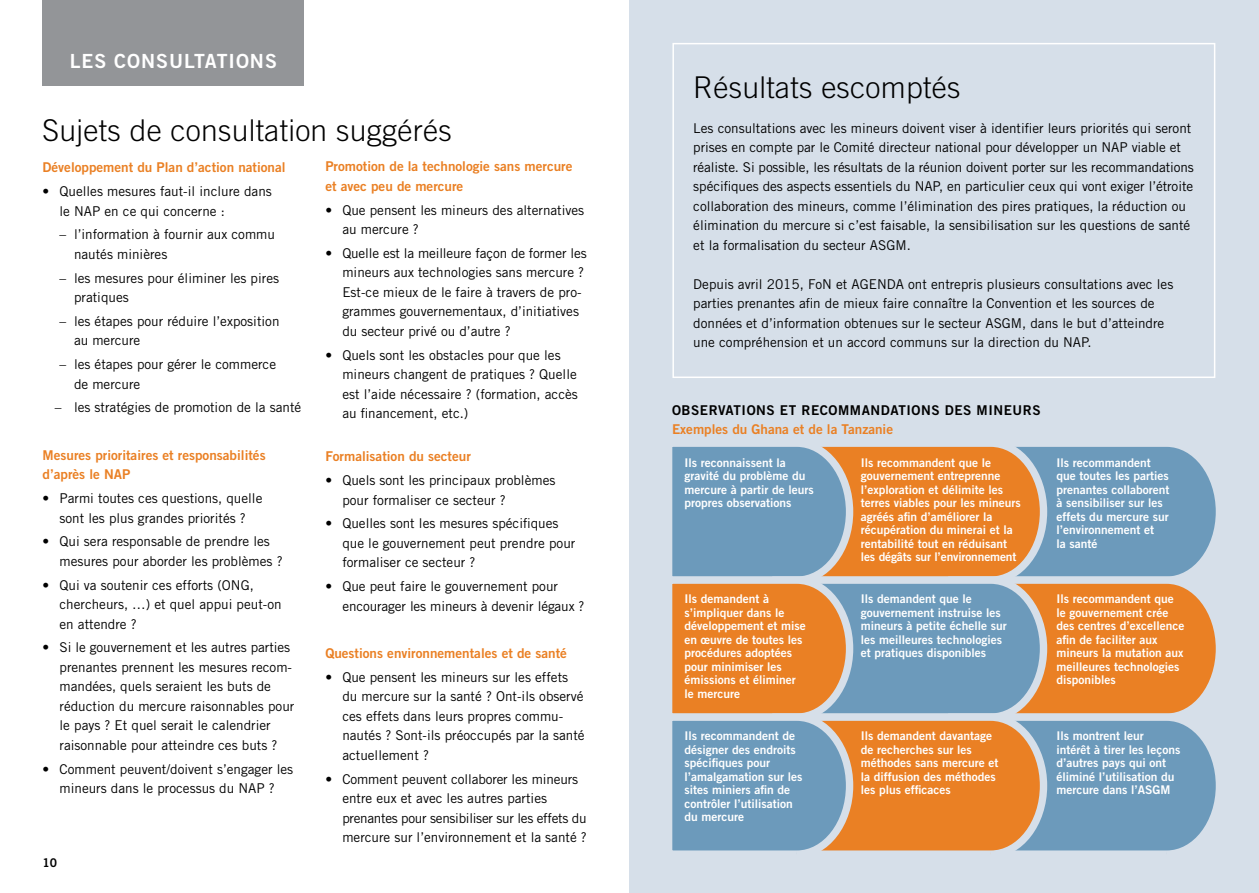
<style>
.page{position:relative;width:1259px;height:893px;background:#fff}
.page>*{position:absolute;margin:0;border:0;box-sizing:border-box;transform-origin:0 0}
.t1{font:300 30px "Trade Gothic LT Std";letter-spacing:.01em;color:#000}
.t2{font:19.5px "Trade Gothic LT Std Bd 2";letter-spacing:.05em;color:#fff}
.t3{font:13.5px/19.5px "Trade Gothic LT Std";color:#000}
.t4{font:13.5px/19.5px "Trade Gothic LT Std Bd 2";color:#ea8024}
.t5{font:13.5px "Trade Gothic LT Std Bd 2";letter-spacing:.04em;color:#000}
.t6{font:12px/13.5px "Trade Gothic LT Std Bd 2";color:#fff}
.t7{font:12px "Trade Gothic LT Std Bd 2";color:#000}
</style>
<div class="page">
<div style="left:629px;top:0;width:630px;height:893px;background:#d6dfe9"></div>
<div style="left:672px;top:43px;width:543px;height:335px;border:2px solid #fff"></div>
<div style="left:43px;top:0;width:261px;height:85px;background:#939598"></div>
<svg style="left:672px;top:446px;width:544px;height:408px;background:#aa9681"></svg>
<h2 class="t2" style="left:70px;top:49px;width:209px">LES CONSULTATIONS</h2>
<h1 class="t1" style="left:43px;top:112px;width:411px">Sujets de consultation suggérés</h1>
<p class="t4" style="left:43px;top:158px;width:245px">Développement du Plan d’action national</p>
<p class="t3" style="left:60px;top:181px;width:214px;text-indent:-17px">• Quelles mesures faut-il inclure dans le NAP en ce qui concerne :</p>
<p class="t3" style="left:74px;top:225px;width:202px;text-indent:-14px">– l’information à fournir aux commu nautés minières</p>
<p class="t3" style="left:74px;top:268px;width:207px;text-indent:-14px">– les mesures pour éliminer les pires pratiques</p>
<p class="t3" style="left:74px;top:311px;width:207px;text-indent:-14px">– les étapes pour réduire l’exposition au mercure</p>
<p class="t3" style="left:74px;top:354px;width:204px;text-indent:-14px">– les étapes pour gérer le commerce de mercure</p>
<p class="t3" style="left:55px;top:398px;width:248px">– les stratégies de promotion de la santé</p>
<p class="t4" style="left:43px;top:445px;width:225px">Mesures prioritaires et responsabilités d’après le NAP</p>
<p class="t3" style="left:43px;top:488px;width:221px;text-align:center">• Parmi toutes ces questions, quelle sont les plus grandes priorités ?</p>
<p class="t3" style="left:60px;top:532px;width:225px;text-indent:-17px">• Qui sera responsable de prendre les mesures pour aborder les problèmes ?</p>
<p class="t3" style="left:60px;top:575px;width:223px;text-indent:-17px">• Qui va soutenir ces efforts (ONG, chercheurs, …) et quel appui peut-on en attendre ?</p>
<p class="t3" style="left:60px;top:638px;width:236px;text-indent:-17px">• Si le gouvernement et les autres parties prenantes prennent les mesures recom&shy;mandées, quels seraient les buts de réduction du mercure raisonnables pour le pays ? Et quel serait le calendrier raisonnable pour atteindre ces buts ?</p>
<p class="t3" style="left:43px;top:759px;width:252px;text-align:center">• Comment peuvent/doivent s’engager les mineurs dans le processus du NAP ?</p>
<p class="t7" style="left:43px;top:855px;width:16px">10</p>
<p class="t4" style="left:325px;top:157px;width:249px">Promotion de la technologie sans mercure et avec peu de mercure</p>
<p class="t3" style="left:342px;top:200px;width:243px;text-indent:-17px">• Que pensent les mineurs des alternatives au mercure ?</p>
<p class="t3" style="left:342px;top:243px;width:246px;text-indent:-17px">• Quelle est la meilleure façon de former les mineurs aux technologies sans mercure ?<br>Est-ce mieux de le faire à travers de pro&shy;grammes gouvernementaux, d’initiatives du secteur privé ou d’autre ?</p>
<p class="t3" style="left:342px;top:345px;width:237px;text-indent:-17px">• Quels sont les obstacles pour que les mineurs changent de pratiques ? Quelle est l’aide nécessaire ? (formation, accès au financement, etc.)</p>
<p class="t4" style="left:325px;top:446px;width:147px">Formalisation du secteur</p>
<p class="t3" style="left:342px;top:470px;width:214px;text-indent:-17px">• Quels sont les principaux problèmes pour formaliser ce secteur ?</p>
<p class="t3" style="left:342px;top:514px;width:234px;text-indent:-17px">• Quelles sont les mesures spécifiques que le gouvernement peut prendre pour formaliser ce secteur ?</p>
<p class="t3" style="left:342px;top:576px;width:244px;text-indent:-17px">• Que peut faire le gouvernement pour encourager les mineurs à devenir légaux ?</p>
<p class="t4" style="left:325px;top:643px;width:243px">Questions environnementales et de santé</p>
<p class="t3" style="left:342px;top:667px;width:244px;text-indent:-17px">• Que pensent les mineurs sur les effets du mercure sur la santé ? Ont-ils observé ces effets dans leurs propres commu&shy;nautés ? Sont-ils préoccupés par la santé actuellement ?</p>
<p class="t3" style="left:342px;top:769px;width:246px;text-indent:-17px">• Comment peuvent collaborer les mineurs entre eux et avec les autres parties prenantes pour sensibiliser sur les effets du mercure sur l’environnement et la santé ?</p>
<h1 class="t1" style="left:693px;top:70px;width:269px">Résultats escomptés</h1>
<p class="t3" style="left:693px;top:118px;width:502px">Les consultations avec les mineurs doivent viser à identifier leurs priorités qui seront prises en compte par le Comité directeur national pour développer un NAP viable et réaliste. Si possible, les résultats de la réunion doivent porter sur les recommandations spécifiques des aspects essentiels du NAP, en particulier ceux qui vont exiger l’étroite collaboration des mineurs, comme l’élimination des pires pratiques, la réduction ou élimination du mercure si c’est faisable, la sensibilisation sur les questions de santé et la formalisation du secteur ASGM.</p>
<p class="t3" style="left:693px;top:274px;width:481px">Depuis avril 2015, FoN et AGENDA ont entrepris plusieurs consultations avec les parties prenantes afin de mieux faire connaître la Convention et les sources de données et d’information obtenues sur le secteur ASGM, dans le but d’atteindre une compréhension et un accord communs sur la direction du NAP.</p>
<p class="t5" style="left:672px;top:402px;width:370px">OBSERVATIONS ET RECOMMANDATIONS DES MINEURS</p>
<p class="t4" style="left:672px;top:419px;width:222px">Exemples du Ghana et de la Tanzanie</p>
<p class="t6" style="left:684px;top:455px;width:131px">Ils reconnaissent la gravité du problème du mercure à partir de leurs propres observations</p>
<p class="t6" style="left:861px;top:455px;width:161px">Ils recommandent que le gouvernement entreprenne l’exploration et délimite les terres viables pour les mineurs agréés afin d’améliorer la récupération du minerai et la rentabilité tout en réduisant les dégâts sur l’environnement</p>
<p class="t6" style="left:861px;top:592px;width:147px">Ils demandent que le gouvernement instruise les mineurs à petite échelle sur les meilleures technologies et pratiques disponibles</p>
<p class="t6" style="left:684px;top:592px;width:123px">Ils demandent à s’impliquer dans le développement et mise en œuvre de toutes les procédures adoptées pour minimiser les émissions et éliminer le mercure</p>
<p class="t6" style="left:684px;top:729px;width:119px">Ils recommandent de désigner des endroits spécifiques pour l’amalgamation sur les sites miniers afin de contrôler l’utilisation du mercure</p>
<p class="t6" style="left:861px;top:729px;width:139px">Ils demandent davantage de recherches sur les méthodes sans mercure et la diffusion des méthodes les plus efficaces</p>
<p class="t6" style="left:1056px;top:455px;width:115px">Ils recommandent que toutes les parties prenantes collaborent à sensibiliser sur les effets du mercure sur l’environnement et<br>la santé</p>
<p class="t6" style="left:1056px;top:592px;width:129px">Ils recommandent que le gouvernement crée des centres d’excellence afin de faciliter aux mineurs la mutation aux meilleures technologies disponibles</p>
<p class="t6" style="left:1056px;top:729px;width:125px">Ils montrent leur intérêt à tirer les leçons d’autres pays qui ont éliminé l’utilisation du mercure dans l’ASGM</p>
</div>
